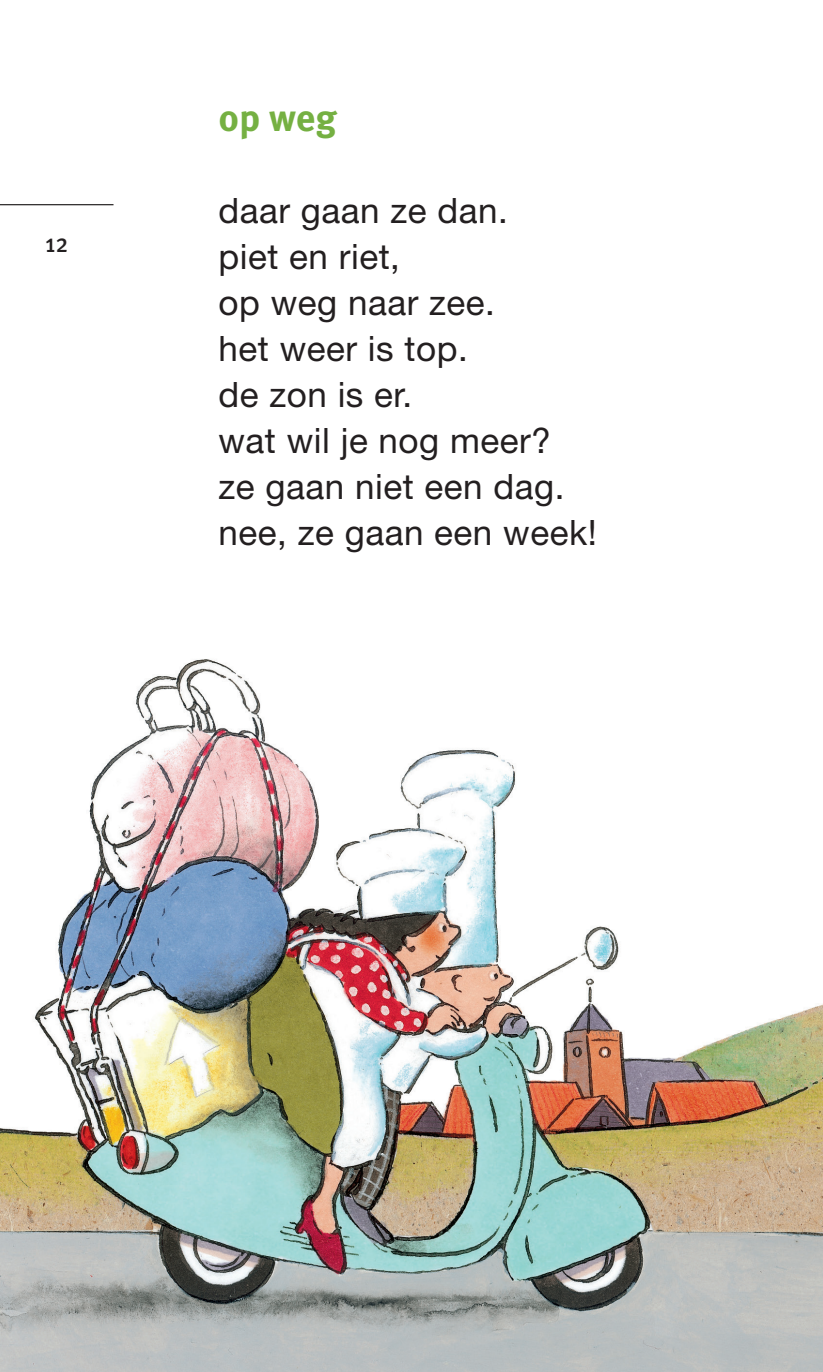
<style>
.page{position:relative;width:823px;height:1372px;background:#fff}
.page>*{position:absolute;margin:0;border:0;box-sizing:border-box;transform-origin:0 0}
.t1{font:700 38px "Meta OT";color:#75b042}
.t2{font:35px/46px "Helvetica Neue LT Std";letter-spacing:.015em;color:#231f20}
.t3{font:500 condensed 26px "Meta OT";color:#231f20}
</style>
<div class="page">
<img style="left:0;top:204px;width:822px;height:1168px">
<hr style="left:0;top:204px;width:113px;height:1px;background:#231f20">
<p class="t3" style="left:45px;top:226px;width:24px">12</p>
<p class="t1" style="left:218px;top:94px;width:120px">op weg</p>
<p class="t2" style="left:218px;top:187px;width:379px">daar gaan ze dan.<br>piet en riet,<br>op weg naar zee.<br>het weer is top.<br>de zon is er.<br>wat wil je nog meer?<br>ze gaan niet een dag. nee, ze gaan een week!</p>
</div>
